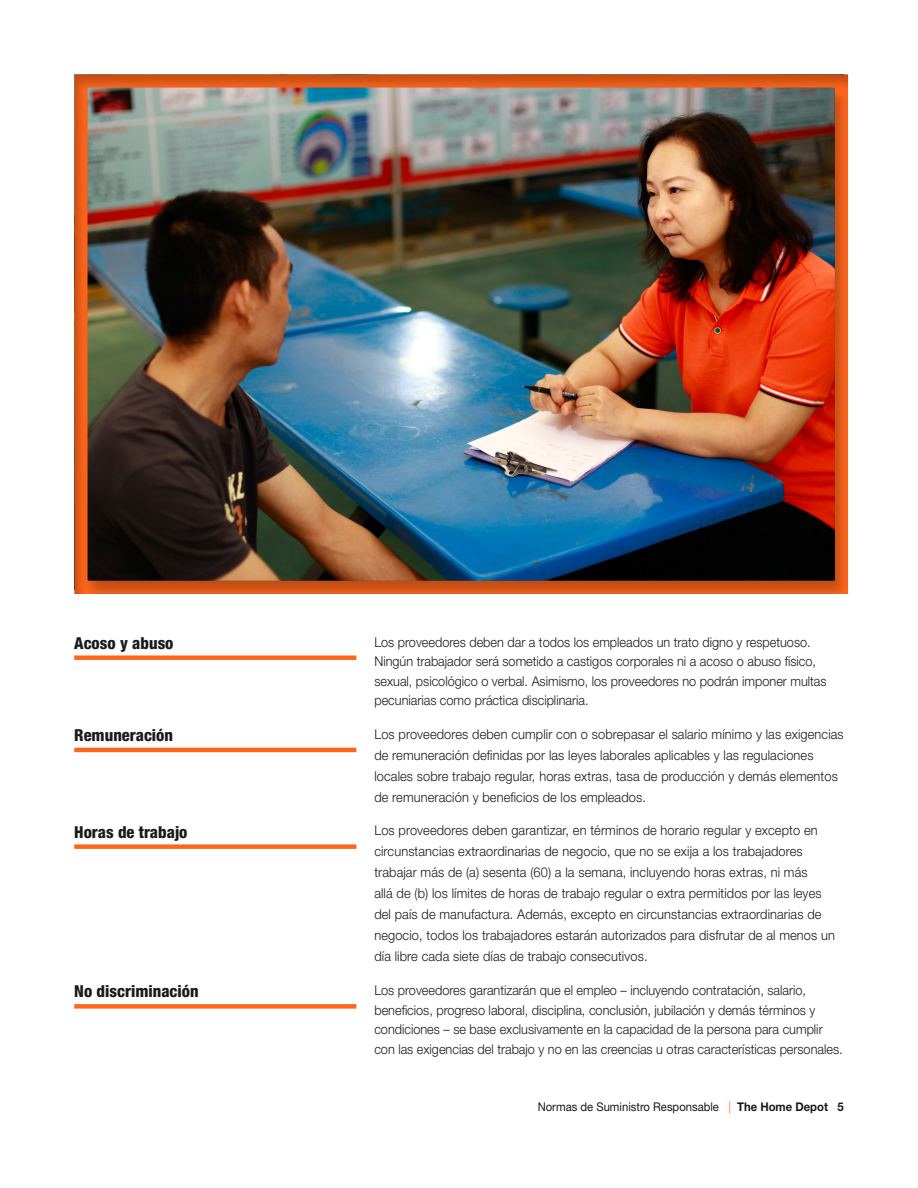
<style>
.page{position:relative;width:918px;height:1188px;background:#fff}
.page>*{position:absolute;margin:0;border:0;box-sizing:border-box;transform-origin:0 0}
.heading{font:800 condensed 16.5px "Helvetica Neue LT Std";color:#1a1a1a}
.heading-2{font:300 13.5px/21px "Helvetica Neue LT Std";letter-spacing:.01em;color:#1a1a1a;scale:.95 1}
.heading-3{font:300 13.5px/19.5px "Helvetica Neue LT Std";letter-spacing:.01em;color:#1a1a1a;scale:.94 1}
.t1{font:12px "Helvetica Neue LT Std";color:#1a1a1a;scale:.94 1}
.s1{color:#ff7836}
.s2{font-weight:700}
</style>
<div class="page">
<hr style="left:74px;top:748px;width:282px;height:4px;background:#ff661c">
<div style="left:74px;top:844px;width:282px;height:5px;background:#ff661c"></div>
<div style="left:74px;top:655px;width:282px;height:5px;background:#ff661c"></div>
<div style="left:74px;top:1004px;width:282px;height:5px;background:#ff661c"></div>
<div style="left:73px;top:72px;width:775px;height:522px;background:#000;opacity:.25"></div>
<p class="heading" style="left:74px;top:633px;width:101px">Acoso y abuso</p>
<p class="heading-3" style="left:374px;top:632px;width:483px">Los proveedores deben dar a todos los empleados un trato digno y respetuoso.<br>Ningún trabajador será sometido a castigos corporales ni a acoso o abuso físico, sexual, psicológico o verbal. Asimismo, los proveedores no podrán imponer multas pecuniarias como práctica disciplinaria.</p>
<p class="heading" style="left:74px;top:725px;width:100px">Remuneración</p>
<p class="heading-2" style="left:374px;top:723px;width:496px">Los proveedores deben cumplir con o sobrepasar el salario mínimo y las exigencias de remuneración definidas por las leyes laborales aplicables y las regulaciones locales sobre trabajo regular, horas extras, tasa de producción y demás elementos de remuneración y beneficios de los empleados.</p>
<p class="heading" style="left:74px;top:821px;width:115px">Horas de trabajo</p>
<p class="heading-2" style="left:374px;top:820px;width:486px">Los proveedores deben garantizar, en términos de horario regular y excepto en circunstancias extraordinarias de negocio, que no se exija a los trabajadores trabajar más de (a) sesenta (60) a la semana, incluyendo horas extras, ni más<br>allá de (b) los límites de horas de trabajo regular o extra permitidos por las leyes del país de manufactura. Además, excepto en circunstancias extraordinarias de negocio, todos los trabajadores estarán autorizados para disfrutar de al menos un día libre cada siete días de trabajo consecutivos.</p>
<p class="heading" style="left:74px;top:981px;width:126px">No discriminación</p>
<p class="heading-3" style="left:374px;top:980px;width:500px">Los proveedores garantizarán que el empleo – incluyendo contratación, salario, beneficios, progreso laboral, disciplina, conclusión, jubilación y demás términos y condiciones – se base exclusivamente en la capacidad de la persona para cumplir con las exigencias del trabajo y no en las creencias u otras características personales.</p>
<p class="t1" style="left:538px;top:1100px;width:327px">Normas de Suministro Responsable <span class="s1">|</span> <span class="s2">The Home Depot 5</span></p>
</div>
